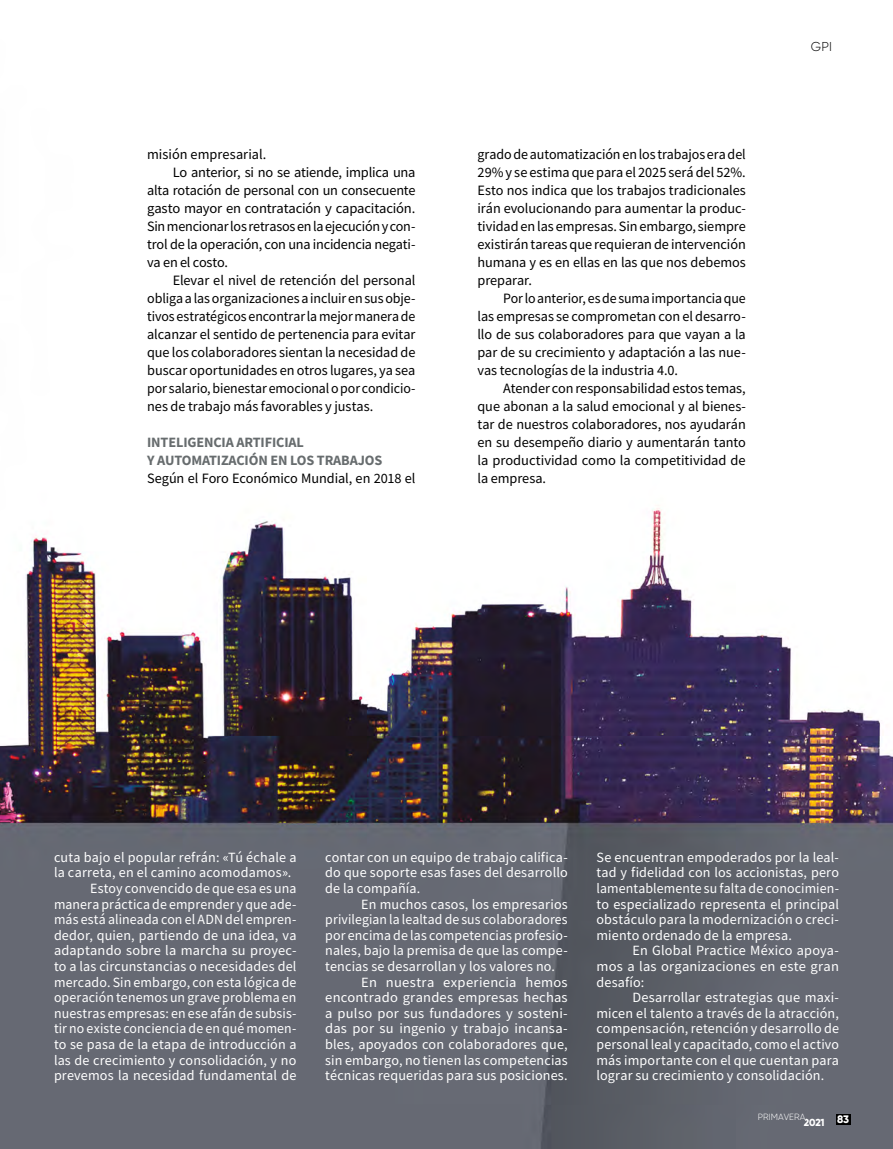
<style>
.page{position:relative;width:893px;height:1149px;background:#fff}
.page>*{position:absolute;margin:0;border:0;box-sizing:border-box;transform-origin:0 0}
.t1{font:14.25px/18px "Mada";letter-spacing:-.005em;color:#000;text-align:justify}
.t2{font:700 14.25px/18px "Mada";letter-spacing:-.01em;color:#676c6e}
.t3{font:14.1px/15.6px "Mada";letter-spacing:.01em;color:#fff;text-align:justify}
.t4{font:300 12.9px "Gilroy";color:#000}
.t5{font:800 10.2px "Gilroy";color:#fff}
.t6{font:300 9px "Gilroy";letter-spacing:.01em;color:#fff}
</style>
<div class="page">
<img style="left:0;top:508px;width:893px;height:640px">
<div style="left:836px;top:1114px;width:15px;height:10px;background:#000"></div>
<p class="t1" style="left:147px;top:146px;width:121px">misión empresarial.</p>
<p class="t1" style="left:173px;top:164px;width:244px">Lo anterior, si no se atiende, implica una</p>
<p class="t1" style="left:147px;top:182px;width:270px">alta rotación de personal con un consecuente</p>
<p class="t1" style="left:147px;top:200px;width:270px">gasto mayor en contratación y capacitación.</p>
<p class="t1" style="left:147px;top:218px;width:270px">Sin mencionar los retrasos en la ejecución y con-</p>
<p class="t1" style="left:147px;top:236px;width:270px">trol de la operación, con una incidencia negati-</p>
<p class="t1" style="left:147px;top:254px;width:82px">va en el costo.</p>
<p class="t1" style="left:173px;top:272px;width:244px">Elevar el nivel de retención del personal</p>
<p class="t1" style="left:147px;top:290px;width:270px">obliga a las organizaciones a incluir en sus obje-</p>
<p class="t1" style="left:147px;top:308px;width:270px">tivos estratégicos encontrar la mejor manera de</p>
<p class="t1" style="left:147px;top:326px;width:270px">alcanzar el sentido de pertenencia para evitar</p>
<p class="t1" style="left:147px;top:344px;width:270px">que los colaboradores sientan la necesidad de</p>
<p class="t1" style="left:147px;top:362px;width:270px">buscar oportunidades en otros lugares, ya sea</p>
<p class="t1" style="left:147px;top:380px;width:270px">por salario, bienestar emocional o por condicio-</p>
<p class="t1" style="left:147px;top:398px;width:228px">nes de trabajo más favorables y justas.</p>
<p class="t2" style="left:147px;top:434px;width:237px">INTELIGENCIA ARTIFICIAL<br>Y AUTOMATIZACIÓN EN LOS TRABAJOS</p>
<p class="t1" style="left:147px;top:470px;width:270px">Según el Foro Económico Mundial, en 2018 el</p>
<p class="t1" style="left:477px;top:146px;width:270px">grado de automatización en los trabajos era del 29% y se estima que para el 2025 será del 52%.<br>Esto nos indica que los trabajos tradicionales irán evolucionando para aumentar la produc&shy;tividad en las empresas. Sin embargo, siempre existirán tareas que requieran de intervención humana y es en ellas en las que nos debemos preparar.</p>
<p class="t1" style="left:477px;top:290px;width:270px;text-indent:26px">Por lo anterior, es de suma importancia que las empresas se comprometan con el desarro&shy;llo de sus colaboradores para que vayan a la par de su crecimiento y adaptación a las nue&shy;vas tecnologías de la industria 4.0.</p>
<p class="t1" style="left:477px;top:380px;width:270px;text-indent:26px">Atender con responsabilidad estos temas, que abonan a la salud emocional y al bienes&shy;tar de nuestros colaboradores, nos ayudarán en su desempeño diario y aumentarán tanto la productividad como la competitividad de la empresa.</p>
<p class="t4" style="left:811px;top:39px;width:23px">GPI</p>
<p class="t3" style="left:54px;top:849px;width:244px">cuta bajo el popular refrán: «Tú échale a</p>
<p class="t3" style="left:54px;top:865px;width:239px">la carreta, en el camino acomodamos».</p>
<p class="t3" style="left:90px;top:880px;width:208px">Estoy convencido de que esa es una</p>
<p class="t3" style="left:54px;top:896px;width:244px">manera práctica de emprender y que ade-</p>
<p class="t3" style="left:54px;top:911px;width:244px">más está alineada con el ADN del empren-</p>
<p class="t3" style="left:54px;top:927px;width:244px">dedor, quien, partiendo de una idea, va</p>
<p class="t3" style="left:54px;top:943px;width:244px">adaptando sobre la marcha su proyec-</p>
<p class="t3" style="left:54px;top:958px;width:244px">to a las circunstancias o necesidades del</p>
<p class="t3" style="left:54px;top:974px;width:244px">mercado. Sin embargo, con esta lógica de</p>
<p class="t3" style="left:54px;top:989px;width:244px">operación tenemos un grave problema en</p>
<p class="t3" style="left:54px;top:1005px;width:244px">nuestras empresas: en ese afán de subsis-</p>
<p class="t3" style="left:54px;top:1021px;width:244px">tir no existe conciencia de en qué momen-</p>
<p class="t3" style="left:54px;top:1036px;width:244px">to se pasa de la etapa de introducción a</p>
<p class="t3" style="left:54px;top:1052px;width:244px">las de crecimiento y consolidación, y no</p>
<p class="t3" style="left:54px;top:1067px;width:244px">prevemos la necesidad fundamental de</p>
<p class="t3" style="left:325px;top:849px;width:244px">contar con un equipo de trabajo califica&shy;do que soporte esas fases del desarrollo de la compañía.</p>
<p class="t3" style="left:361px;top:896px;width:208px">En muchos casos, los empresarios</p>
<p class="t3" style="left:325px;top:911px;width:244px">privilegian la lealtad de sus colaboradores</p>
<p class="t3" style="left:325px;top:927px;width:244px">por encima de las competencias profesio-</p>
<p class="t3" style="left:325px;top:943px;width:244px">nales, bajo la premisa de que las compe-</p>
<p class="t3" style="left:325px;top:958px;width:231px">tencias se desarrollan y los valores no.</p>
<p class="t3" style="left:361px;top:974px;width:208px">En nuestra experiencia hemos</p>
<p class="t3" style="left:325px;top:989px;width:244px">encontrado grandes empresas hechas</p>
<p class="t3" style="left:325px;top:1005px;width:244px">a pulso por sus fundadores y sosteni-</p>
<p class="t3" style="left:325px;top:1021px;width:244px">das por su ingenio y trabajo incansa-</p>
<p class="t3" style="left:325px;top:1036px;width:244px">bles, apoyados con colaboradores que,</p>
<p class="t3" style="left:325px;top:1052px;width:244px">sin embargo, no tienen las competencias</p>
<p class="t3" style="left:325px;top:1067px;width:244px">técnicas requeridas para sus posiciones.</p>
<p class="t3" style="left:596px;top:849px;width:244px">Se encuentran empoderados por la leal&shy;tad y fidelidad con los accionistas, pero lamentablemente su falta de conocimien&shy;to especializado representa el principal obstáculo para la modernización o creci&shy;miento ordenado de la empresa.</p>
<p class="t3" style="left:596px;top:943px;width:244px;text-indent:36px">En Global Practice México apoya&shy;mos a las organizaciones en este gran desafío:</p>
<p class="t3" style="left:596px;top:989px;width:244px;text-indent:36px">Desarrollar estrategias que maxi&shy;micen el talento a través de la atracción, compensación, retención y desarrollo de personal leal y capacitado, como el activo más importante con el que cuentan para lograr su crecimiento y consolidación.</p>
<p class="t6" style="left:758px;top:1110px;width:49px">PRIMAVERA</p>
<p class="t5" style="left:804px;top:1115px;width:47px">2021 <sup>83</sup></p>
</div>
